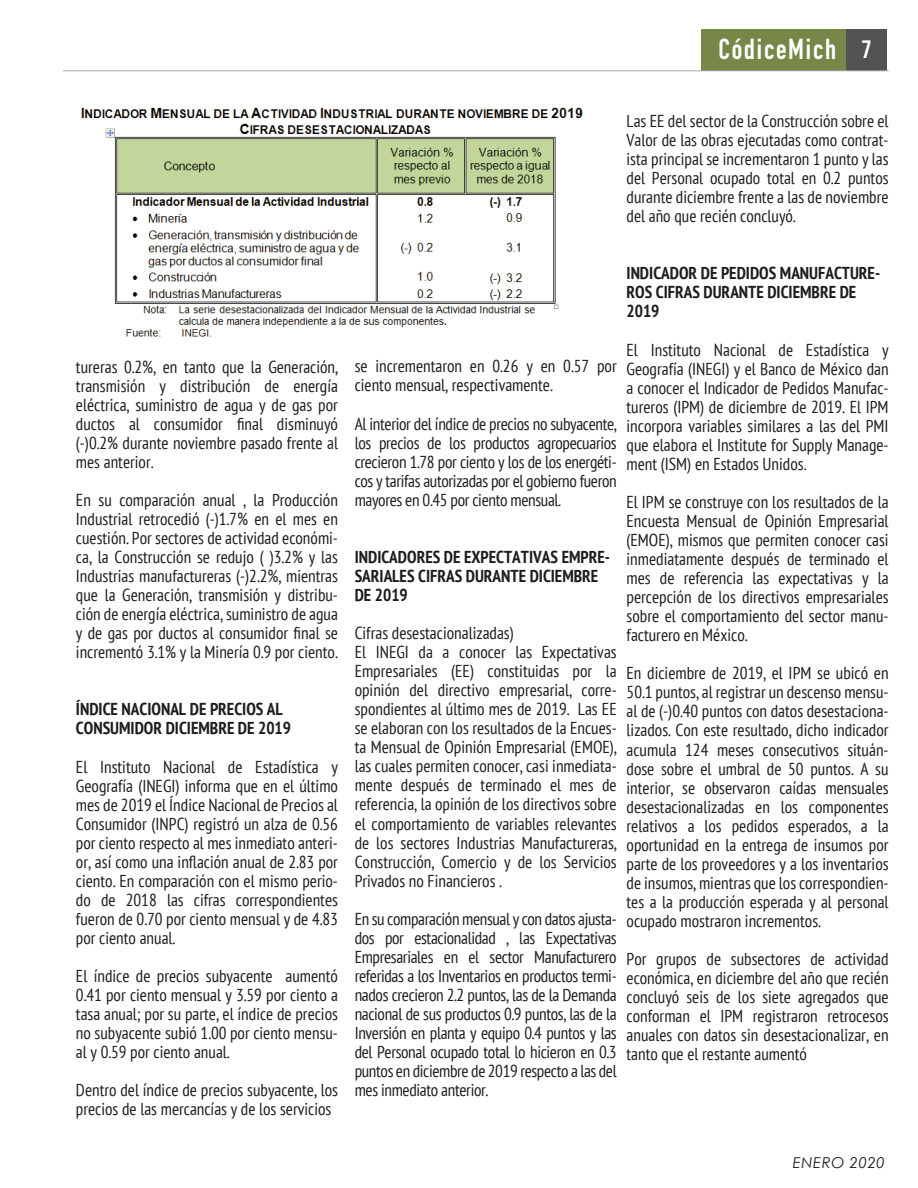
<style>
.page{position:relative;width:918px;height:1188px;background:#fff}
.page>*{position:absolute;margin:0;border:0;box-sizing:border-box;transform-origin:0 0}
.t1{font:700 28.5px "DIN Condensed";letter-spacing:.06em;color:#fff}
.t2{font:condensed 17.25px/19px "PT Sans";color:#1d1d1b;text-align:justify}
.t3{font:700 condensed 17.25px/19px "PT Sans";color:#1d1d1b}
.t4{font:italic 15px "Century Gothic";letter-spacing:.04em;color:#1d1d1b}
.s1{font-family:"Bebas Neue";font-weight:400;font-size:25.05px}
</style>
<div class="page">
<div style="left:701px;top:30px;width:186px;height:41px;background:#545250"></div>
<div style="left:701px;top:30px;width:144px;height:41px;background:#768747"></div>
<hr style="left:63px;top:70px;width:826px;height:1px;background:#a6a7a7">
<img style="left:81px;top:107px;width:502px;height:230px">
<h1 class="t1" style="left:718px;top:30px;width:155px">CódiceMich <span class="s1">7</span></h1>
<p class="t2" style="left:76px;top:357px;width:264px">tureras 0.2%, en tanto que la Generación, transmisión y distribución de energía eléctrica, suministro de agua y de gas por ductos al consumidor final disminuyó (-)0.2% durante noviembre pasado frente al mes anterior.</p>
<p class="t2" style="left:76px;top:490px;width:264px">En su comparación anual , la Producción Industrial retrocedió (-)1.7% en el mes en cuestión. Por sectores de actividad económi&shy;ca, la Construcción se redujo ( )3.2% y las Industrias manufactureras (-)2.2%, mientras que la Generación, transmisión y distribu&shy;ción de energía eléctrica, suministro de agua y de gas por ductos al consumidor final se incrementó 3.1% y la Minería 0.9 por ciento.</p>
<p class="t3" style="left:76px;top:699px;width:217px">ÍNDICE NACIONAL DE PRECIOS AL<br>CONSUMIDOR DICIEMBRE DE 2019</p>
<p class="t2" style="left:76px;top:757px;width:264px">El Instituto Nacional de Estadística y Geografía (INEGI) informa que en el último mes de 2019 el Índice Nacional de Precios al Consumidor (INPC) registró un alza de 0.56 por ciento respecto al mes inmediato anteri&shy;or, así como una inflación anual de 2.83 por ciento. En comparación con el mismo perio&shy;do de 2018 las cifras correspondientes fueron de 0.70 por ciento mensual y de 4.83 por ciento anual.</p>
<p class="t2" style="left:76px;top:966px;width:264px">El índice de precios subyacente aumentó 0.41 por ciento mensual y 3.59 por ciento a tasa anual; por su parte, el índice de precios no subyacente subió 1.00 por ciento mensu&shy;al y 0.59 por ciento anual.</p>
<p class="t2" style="left:76px;top:1080px;width:264px">Dentro del índice de precios subyacente, los precios de las mercancías y de los servicios</p>
<p class="t2" style="left:627px;top:111px;width:264px">Las EE del sector de la Construcción sobre el Valor de las obras ejecutadas como contrat&shy;ista principal se incrementaron 1 punto y las del Personal ocupado total en 0.2 puntos durante diciembre frente a las de noviembre del año que recién concluyó.</p>
<p class="t2" style="left:355px;top:356px;width:264px">se incrementaron en 0.26 y en 0.57 por ciento mensual, respectivamente.</p>
<p class="t2" style="left:355px;top:414px;width:264px">Al interior del índice de precios no subyacente, los precios de los productos agropecuarios crecieron 1.78 por ciento y los de los energéti&shy;cos y tarifas autorizadas por el gobierno fueron mayores en 0.45 por ciento mensual.</p>
<p class="t3" style="left:355px;top:547px;width:257px">INDICADORES DE EXPECTATIVAS EMPRE-<br>SARIALES CIFRAS DURANTE DICIEMBRE<br>DE 2019</p>
<p class="t2" style="left:355px;top:623px;width:264px;text-align:left">Cifras desestacionalizadas)<br>El INEGI da a conocer las Expectativas Empresariales (EE) constituidas por la opinión del directivo empresarial, corre&shy;spondientes al último mes de 2019. Las EE se elaboran con los resultados de la Encues&shy;ta Mensual de Opinión Empresarial (EMOE), las cuales permiten conocer, casi inmediata&shy;mente después de terminado el mes de referencia, la opinión de los directivos sobre el comportamiento de variables relevantes de los sectores Industrias Manufactureras, Construcción, Comercio y de los Servicios Privados no Financieros .</p>
<p class="t2" style="left:355px;top:909px;width:264px">En su comparación mensual y con datos ajusta&shy;dos por estacionalidad , las Expectativas Empresariales en el sector Manufacturero referidas a los Inventarios en productos termi&shy;nados crecieron 2.2 puntos, las de la Demanda nacional de sus productos 0.9 puntos, las de la Inversión en planta y equipo 0.4 puntos y las del Personal ocupado total lo hicieron en 0.3 puntos en diciembre de 2019 respecto a las del mes inmediato anterior.</p>
<p class="t3" style="left:627px;top:263px;width:255px">INDICADOR DE PEDIDOS MANUFACTURE-<br>ROS CIFRAS DURANTE DICIEMBRE DE<br>2019</p>
<p class="t2" style="left:627px;top:340px;width:264px">El Instituto Nacional de Estadística y Geografía (INEGI) y el Banco de México dan a conocer el Indicador de Pedidos Manufac&shy;tureros (IPM) de diciembre de 2019. El IPM incorpora variables similares a las del PMI que elabora el Institute for Supply Manage&shy;ment (ISM) en Estados Unidos.</p>
<p class="t2" style="left:627px;top:492px;width:264px">El IPM se construye con los resultados de la Encuesta Mensual de Opinión Empresarial (EMOE), mismos que permiten conocer casi inmediatamente después de terminado el mes de referencia las expectativas y la percepción de los directivos empresariales sobre el comportamiento del sector manu&shy;facturero en México.</p>
<p class="t2" style="left:627px;top:663px;width:264px">En diciembre de 2019, el IPM se ubicó en 50.1 puntos, al registrar un descenso mensu&shy;al de (-)0.40 puntos con datos desestaciona&shy;lizados. Con este resultado, dicho indicador acumula 124 meses consecutivos situán&shy;dose sobre el umbral de 50 puntos. A su interior, se observaron caídas mensuales desestacionalizadas en los componentes relativos a los pedidos esperados, a la oportunidad en la entrega de insumos por parte de los proveedores y a los inventarios de insumos, mientras que los correspondien&shy;tes a la producción esperada y al personal ocupado mostraron incrementos.</p>
<p class="t2" style="left:627px;top:949px;width:264px">Por grupos de subsectores de actividad económica, en diciembre del año que recién concluyó seis de los siete agregados que conforman el IPM registraron retrocesos anuales con datos sin desestacionalizar, en tanto que el restante aumentó</p>
<p class="t4" style="left:793px;top:1153px;width:93px">ENERO 2020</p>
</div>
